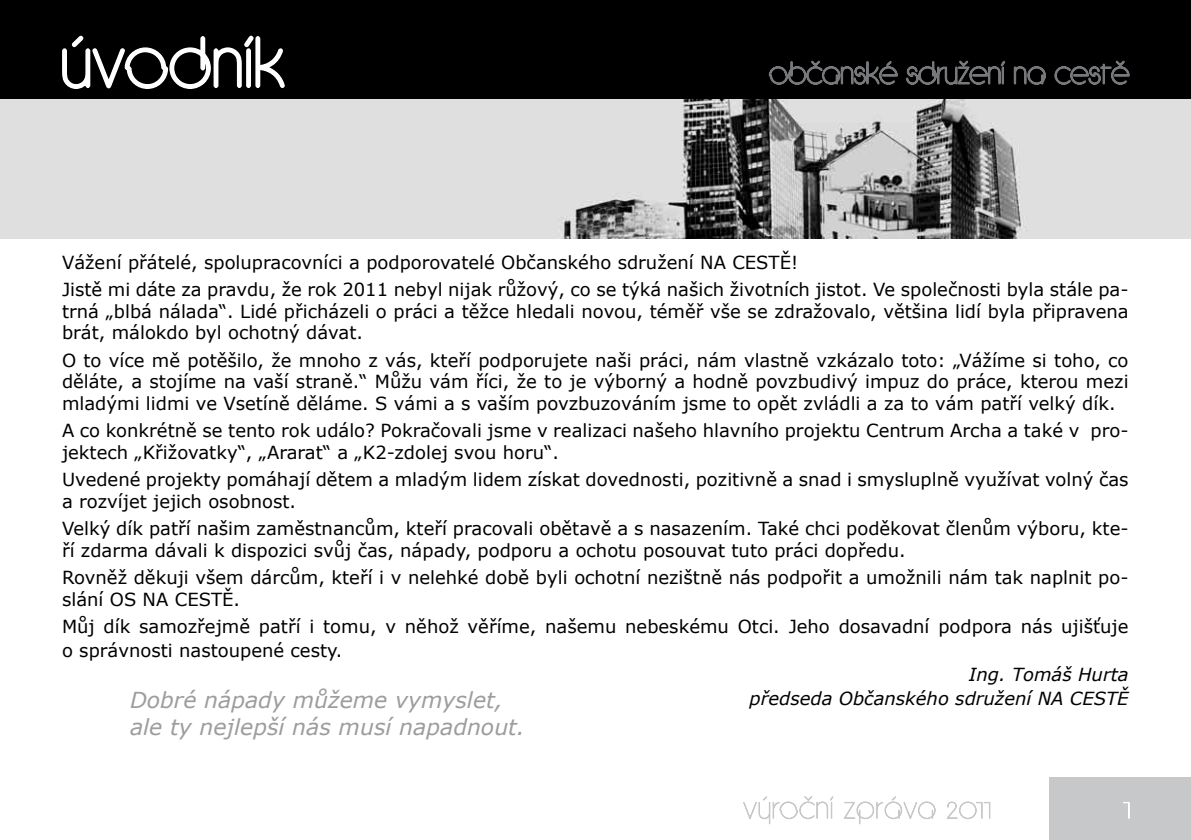
<style>
.page{position:relative;width:1191px;height:840px;background:#fff}
.page>*{position:absolute;margin:0;border:0;box-sizing:border-box;transform-origin:0 0}
.t1{font:italic 22px "Verdana";color:#9e9d9d}
.t2{font:18px/21.6px "Verdana";color:#000}
.t3{font:italic 18px "Verdana";color:#000}
</style>
<div class="page">
<div style="left:0;top:0;width:1191px;height:99px;background:#000"></div>
<div style="left:1049px;top:777px;width:142px;height:62px;background:#c7c8ca"></div>
<img style="left:0;top:100px;width:1191px;height:138px">
<svg style="left:768px;top:55px;width:130px;height:62px;background:#4d4d4d"></svg>
<svg style="left:905px;top:57px;width:142px;height:60px;background:#4c4c4d"></svg>
<svg style="left:1053px;top:57px;width:77px;height:60px;background:#535354"></svg>
<svg style="left:743px;top:796px;width:91px;height:28px"></svg>
<svg style="left:844px;top:796px;width:92px;height:28px"></svg>
<svg style="left:947px;top:801px;width:44px;height:19px"></svg>
<svg style="left:60px;top:29px;width:227px;height:69px"></svg>
<svg style="left:1123px;top:802px;width:7px;height:16px"></svg>
<p class="t2" style="left:62px;top:248px;width:1068px;line-height:27.2px">Vážení přátelé, spolupracovníci a podporovatelé Občanského sdružení NA CESTĚ!<br>Jistě mi dáte za pravdu, že rok 2011 nebyl nijak růžový, co se týká našich životních jistot. Ve společnosti byla stále pa-</p>
<p class="t2" style="left:62px;top:300px;width:1068px">trná „blbá nálada“. Lidé přicházeli o práci a těžce hledali novou, téměř vše se zdražovalo, většina lidí byla připravena brát, málokdo byl ochotný dávat.</p>
<p class="t2" style="left:62px;top:349px;width:1068px;text-align:justify">O to více mě potěšilo, že mnoho z vás, kteří podporujete naši práci, nám vlastně vzkázalo toto: „Vážíme si toho, co děláte, a stojíme na vaší straně.“ Můžu vám říci, že to je výborný a hodně povzbudivý impuz do práce, kterou mezi mladými lidmi ve Vsetíně děláme. S vámi a s vaším povzbuzováním jsme to opět zvládli a za to vám patří velký dík.</p>
<p class="t2" style="left:62px;top:419px;width:1068px">A co konkrétně se tento rok událo? Pokračovali jsme v realizaci našeho hlavního projektu Centrum Archa a také v pro&shy;jektech „Křižovatky“, „Ararat“ a „K2-zdolej svou horu“.</p>
<p class="t2" style="left:62px;top:468px;width:1068px">Uvedené projekty pomáhají dětem a mladým lidem získat dovednosti, pozitivně a snad i smysluplně využívat volný čas a rozvíjet jejich osobnost.</p>
<p class="t2" style="left:62px;top:517px;width:1068px">Velký dík patří našim zaměstnancům, kteří pracovali obětavě a s nasazením. Také chci poděkovat členům výboru, kte&shy;ří zdarma dávali k dispozici svůj čas, nápady, podporu a ochotu posouvat tuto práci dopředu.</p>
<p class="t2" style="left:62px;top:566px;width:1068px">Rovněž děkuji všem dárcům, kteří i v nelehké době byli ochotní nezištně nás podpořit a umožnili nám tak naplnit po&shy;slání OS NA CESTĚ.</p>
<p class="t2" style="left:62px;top:614px;width:1068px;line-height:24px">Můj dík samozřejmě patří i tomu, v něhož věříme, našemu nebeskému Otci. Jeho dosavadní podpora nás ujišťuje o správnosti nastoupené cesty.</p>
<p class="t3" style="left:969px;top:661px;width:161px">Ing. Tomáš Hurta</p>
<p class="t1" style="left:130px;top:685px;width:374px">Dobré nápady můžeme vymyslet,</p>
<p class="t3" style="left:749px;top:685px;width:380px">předseda Občanského sdružení NA CESTĚ</p>
<p class="t1" style="left:130px;top:711px;width:396px">ale ty nejlepší nás musí napadnout.</p>
</div>
